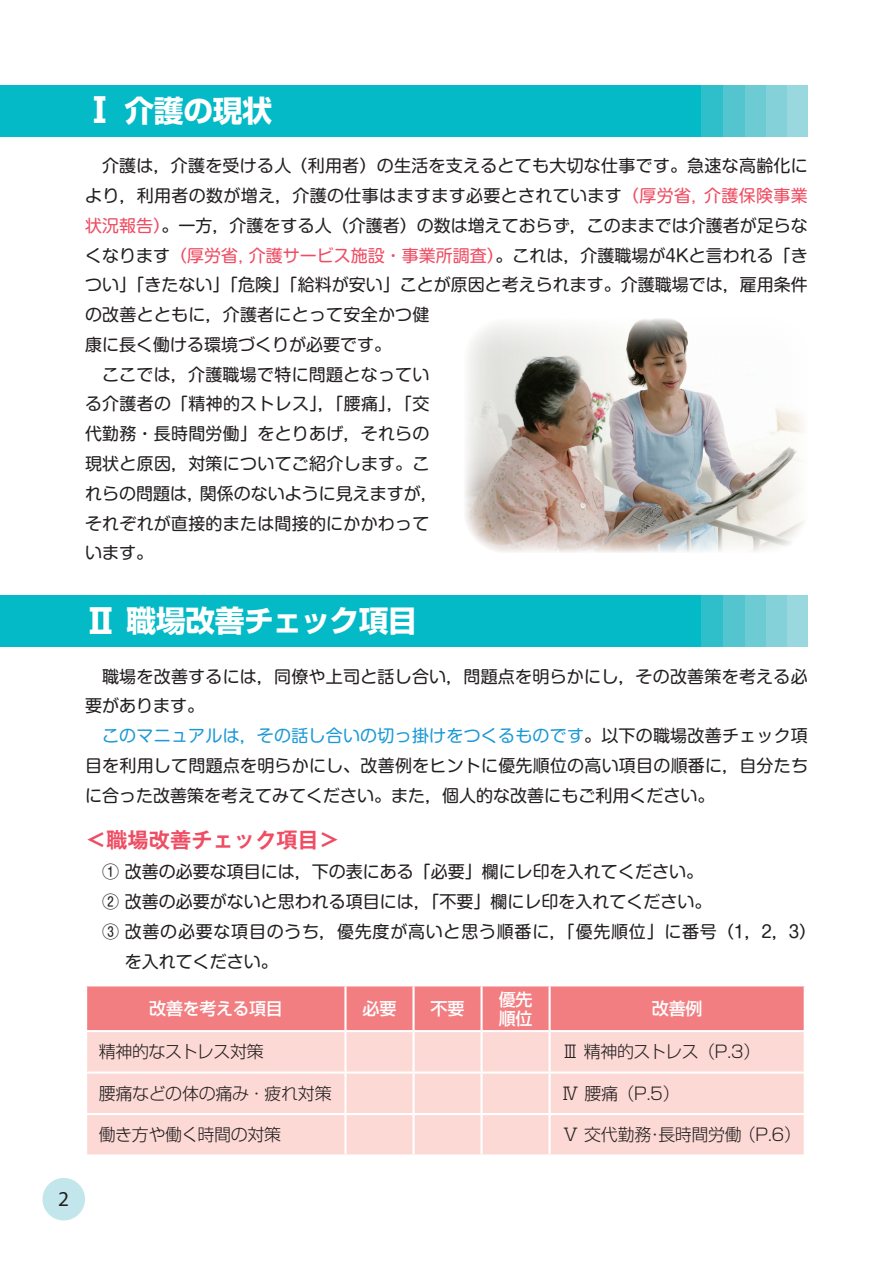
<style>
.page{position:relative;width:893px;height:1263px;background:#fff}
.page>*{position:absolute;margin:0;border:0;box-sizing:border-box;transform-origin:0 0}
.t1{font:700 29.7px "Shin Go Pro";letter-spacing:-.01em;color:#fff}
.t2{font:700 21.3px "Gothic MB101 Pro De";color:#ef4d63}
.t3{font:21.3px "Myriad";color:#231f20}
.t4{font:16.95px/29.7px "Shin M Go Pro";letter-spacing:.015em;color:#231f20}
.t5{font:300 16.95px "Shin Go Pro";letter-spacing:-.02em;color:#231f20}
.t6{font:16.95px "Shin M Go Pro";letter-spacing:.045em;color:#231f20}
.t7{font:500 16.95px/19.2px "Shin Go Pro";letter-spacing:-.01em;color:#fff}
.s1{font-size:34.05px}
.s2{color:#ef4d63}
.s3{color:#1d99d6}
</style>
<div class="page">
<div style="left:43px;top:1178px;width:42px;height:42px;background:#c2e6eb;border-radius:50%"></div>
<div style="left:87px;top:986px;width:717px;height:44px;background:#f27e81"></div>
<div style="left:87px;top:1032px;width:717px;height:122px;background:#fcd9d5"></div>
<hr style="left:85px;top:1071px;width:260px;height:3px;background:#fff">
<hr style="left:345px;top:1071px;width:69px;height:3px;background:#fff">
<hr style="left:414px;top:1071px;width:68px;height:3px;background:#fff">
<hr style="left:482px;top:1071px;width:68px;height:3px;background:#fff">
<hr style="left:550px;top:1071px;width:256px;height:3px;background:#fff">
<hr style="left:85px;top:1113px;width:260px;height:2px;background:#fff">
<hr style="left:345px;top:1113px;width:69px;height:2px;background:#fff">
<hr style="left:414px;top:1113px;width:68px;height:2px;background:#fff">
<hr style="left:482px;top:1113px;width:68px;height:2px;background:#fff">
<hr style="left:550px;top:1113px;width:256px;height:2px;background:#fff">
<hr style="left:344px;top:1032px;width:3px;height:39px;background:#fff">
<hr style="left:412px;top:1032px;width:3px;height:39px;background:#fff">
<hr style="left:480px;top:1032px;width:3px;height:39px;background:#fff">
<hr style="left:549px;top:1032px;width:2px;height:39px;background:#fff">
<hr style="left:344px;top:1074px;width:3px;height:39px;background:#fff">
<hr style="left:412px;top:1074px;width:3px;height:39px;background:#fff">
<hr style="left:480px;top:1074px;width:3px;height:39px;background:#fff">
<hr style="left:549px;top:1074px;width:2px;height:39px;background:#fff">
<hr style="left:344px;top:986px;width:3px;height:44px;background:#fff">
<hr style="left:412px;top:986px;width:3px;height:44px;background:#fff">
<hr style="left:480px;top:986px;width:3px;height:44px;background:#fff">
<hr style="left:549px;top:986px;width:2px;height:44px;background:#fff">
<hr style="left:344px;top:1115px;width:3px;height:39px;background:#fff">
<hr style="left:412px;top:1115px;width:3px;height:39px;background:#fff">
<hr style="left:480px;top:1115px;width:3px;height:39px;background:#fff">
<hr style="left:549px;top:1115px;width:2px;height:39px;background:#fff">
<div style="left:0;top:85px;width:702px;height:51px;background:#03bac6"></div>
<div style="left:787px;top:85px;width:21px;height:51px;background:#9ad8df"></div>
<div style="left:765px;top:85px;width:22px;height:51px;background:#84d1d9"></div>
<div style="left:744px;top:85px;width:21px;height:51px;background:#6dcbd4"></div>
<div style="left:723px;top:85px;width:21px;height:51px;background:#54c5cf"></div>
<div style="left:702px;top:85px;width:21px;height:51px;background:#2fbfca"></div>
<div style="left:0;top:595px;width:702px;height:51px;background:#03bac6"></div>
<div style="left:787px;top:595px;width:21px;height:51px;background:#9ad8df"></div>
<div style="left:765px;top:595px;width:22px;height:51px;background:#84d1d9"></div>
<div style="left:744px;top:595px;width:21px;height:51px;background:#6dcbd4"></div>
<div style="left:723px;top:595px;width:21px;height:51px;background:#54c5cf"></div>
<div style="left:702px;top:595px;width:21px;height:51px;background:#2fbfca"></div>
<img style="left:465px;top:318px;width:339px;height:235px">
<h1 class="t1" style="left:83px;top:87px;width:191px"><span class="s1">Ⅰ</span> 介護の現状</h1>
<p class="t4" style="left:102px;top:149px;width:707px">介護は，介護を受ける人 （利用者）の生活を支えるとても大切な仕事です。急速な高齢化に</p>
<p class="t4" style="left:85px;top:179px;width:724px">より，利用者の数が増え，介護の仕事はますます必要とされています<span class="s2">（厚労省, 介護保険事業</span></p>
<p class="t4" style="left:85px;top:209px;width:724px"><span class="s2">状況報告）</span>。一方，介護をする人（介護者）の数は増えておらず，このままでは介護者が足らな</p>
<p class="t4" style="left:85px;top:238px;width:724px">くなります<span class="s2">（厚労省, 介護サービス施設・事業所調査）</span>。これは，介護職場が4Kと言われる「き</p>
<p class="t4" style="left:85px;top:268px;width:724px">つい」「きたない」「危険」「給料が安い」ことが原因と考えられます。介護職場では，雇用条件</p>
<p class="t4" style="left:85px;top:298px;width:346px">の改善とともに，介護者にとって安全かつ健</p>
<p class="t4" style="left:85px;top:328px;width:308px">康に長く働ける環境づくりが必要です。</p>
<p class="t4" style="left:102px;top:357px;width:329px">ここでは，介護職場で特に問題となってい</p>
<p class="t4" style="left:85px;top:387px;width:346px">る介護者の「精神的ストレス」，「腰痛」，「交</p>
<p class="t4" style="left:85px;top:417px;width:346px">代勤務・長時間労働」をとりあげ，それらの</p>
<p class="t4" style="left:85px;top:447px;width:346px">現状と原因，対策についてご紹介します。こ</p>
<p class="t4" style="left:85px;top:476px;width:354px">れらの問題は，関係のないように見えますが，</p>
<p class="t4" style="left:85px;top:506px;width:346px">それぞれが直接的または間接的にかかわって</p>
<p class="t4" style="left:85px;top:536px;width:70px">います。</p>
<h1 class="t1" style="left:84px;top:597px;width:335px"><span class="s1">Ⅱ</span> 職場改善チェック項目</h1>
<p class="t4" style="left:85px;top:659px;width:724px;text-indent:17px">職場を改善するには，同僚や上司と話し合い，問題点を明らかにし，その改善策を考える必要があります。</p>
<p class="t4" style="left:85px;top:719px;width:724px;text-align:justify;text-indent:17px"><span class="s3">このマニュアルは，その話し合いの切っ掛けをつくるものです</span>。以下の職場改善チェック項目を利用して問題点を明らかにし、改善例をヒントに優先順位の高い項目の順番に，自分たちに合った改善策を考えてみてください。また，個人的な改善にもご利用ください。</p>
<p class="t2" style="left:85px;top:822px;width:257px">＜職場改善チェック項目＞</p>
<p class="t4" style="left:102px;top:855px;width:602px">① 改善の必要な項目には，下の表にある「必要」欄にレ印を入れてください。</p>
<p class="t4" style="left:102px;top:885px;width:611px">② 改善の必要がないと思われる項目には，「不要」欄にレ印を入れてください。</p>
<p class="t6" style="left:102px;top:918px;width:716px">③ 改善の必要な項目のうち，優先度が高いと思う順番に，「優先順位」に番号（1，2，3）</p>
<p class="t4" style="left:125px;top:944px;width:155px">を入れてください。</p>
<p class="t7" style="left:149px;top:997px;width:135px">改善を考える項目</p>
<p class="t7" style="left:363px;top:997px;width:35px">必要</p>
<p class="t7" style="left:431px;top:997px;width:35px">不要</p>
<p class="t7" style="left:499px;top:988px;width:35px">優先順位</p>
<p class="t7" style="left:652px;top:997px;width:52px">改善例</p>
<p class="t5" style="left:99px;top:1038px;width:167px">精神的なストレス対策</p>
<p class="t5" style="left:562px;top:1038px;width:200px">Ⅲ 精神的ストレス（P.3）</p>
<p class="t5" style="left:99px;top:1079px;width:234px">腰痛などの体の痛み・疲れ対策</p>
<p class="t5" style="left:562px;top:1079px;width:119px">Ⅳ 腰痛（P.5）</p>
<p class="t5" style="left:99px;top:1121px;width:184px">働き方や働く時間の対策</p>
<p class="t5" style="left:562px;top:1121px;width:241px">Ⅴ 交代勤務・長時間労働（P.6）</p>
<p class="t3" style="left:58px;top:1189px;width:12px">2</p>
</div>
